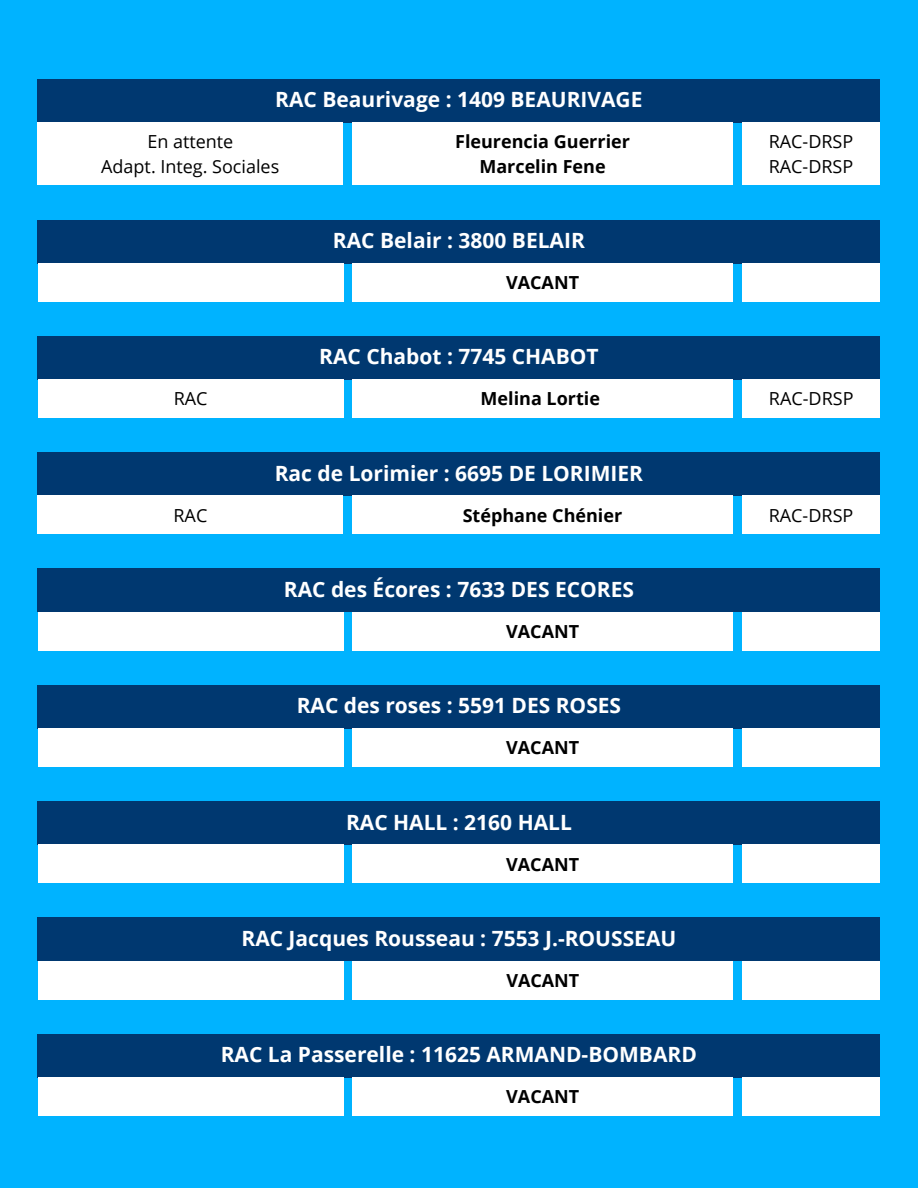
<style>
.page{position:relative;width:918px;height:1188px;background:#00b3ff}
.page>*{position:absolute;margin:0;border:0;box-sizing:border-box;transform-origin:0 0}
.t1{font:700 21px "Open Sans";color:#fff}
.t2{font:700 18px/24.8px "Open Sans";color:#000;text-align:center}
.t3{font:18px/24.8px "Open Sans";color:#000}
</style>
<div class="page">
<div style="left:38px;top:79px;width:842px;height:43px;background:#003870"></div>
<div style="left:352px;top:122px;width:381px;height:63px;background:#fff"></div>
<div style="left:38px;top:122px;width:305px;height:63px;background:#fff"></div>
<div style="left:742px;top:122px;width:138px;height:63px;background:#fff"></div>
<div style="left:38px;top:220px;width:842px;height:43px;background:#003870"></div>
<div style="left:353px;top:263px;width:380px;height:38px;background:#fff"></div>
<div style="left:38px;top:263px;width:305px;height:38px;background:#fff"></div>
<div style="left:742px;top:263px;width:138px;height:38px;background:#fff"></div>
<div style="left:38px;top:336px;width:842px;height:43px;background:#003870"></div>
<div style="left:353px;top:379px;width:380px;height:39px;background:#fff"></div>
<div style="left:38px;top:379px;width:305px;height:39px;background:#fff"></div>
<div style="left:742px;top:379px;width:138px;height:39px;background:#fff"></div>
<div style="left:38px;top:452px;width:842px;height:44px;background:#003870"></div>
<div style="left:352px;top:496px;width:381px;height:38px;background:#fff"></div>
<div style="left:38px;top:496px;width:305px;height:38px;background:#fff"></div>
<div style="left:742px;top:496px;width:138px;height:38px;background:#fff"></div>
<div style="left:38px;top:569px;width:842px;height:43px;background:#003870"></div>
<div style="left:353px;top:612px;width:380px;height:38px;background:#fff"></div>
<div style="left:38px;top:612px;width:305px;height:38px;background:#fff"></div>
<div style="left:742px;top:612px;width:138px;height:38px;background:#fff"></div>
<div style="left:38px;top:685px;width:842px;height:43px;background:#003870"></div>
<div style="left:353px;top:728px;width:380px;height:39px;background:#fff"></div>
<div style="left:38px;top:728px;width:305px;height:39px;background:#fff"></div>
<div style="left:742px;top:728px;width:138px;height:39px;background:#fff"></div>
<div style="left:38px;top:801px;width:842px;height:44px;background:#003870"></div>
<div style="left:353px;top:845px;width:380px;height:38px;background:#fff"></div>
<div style="left:38px;top:845px;width:305px;height:38px;background:#fff"></div>
<div style="left:742px;top:845px;width:138px;height:38px;background:#fff"></div>
<div style="left:38px;top:918px;width:842px;height:43px;background:#003870"></div>
<div style="left:353px;top:961px;width:380px;height:38px;background:#fff"></div>
<div style="left:38px;top:961px;width:306px;height:38px;background:#fff"></div>
<div style="left:742px;top:961px;width:138px;height:38px;background:#fff"></div>
<div style="left:38px;top:1034px;width:842px;height:43px;background:#003870"></div>
<div style="left:353px;top:1077px;width:380px;height:38px;background:#fff"></div>
<div style="left:38px;top:1077px;width:305px;height:38px;background:#fff"></div>
<div style="left:742px;top:1077px;width:138px;height:38px;background:#fff"></div>
<h2 class="t1" style="left:275px;top:85px;width:369px">RAC Beaurivage : 1409 BEAURIVAGE</h2>
<h5 class="t2" style="left:455px;top:129px;width:176px">Fleurencia Guerrier<br>Marcelin Fene</h5>
<p class="t3" style="left:147px;top:129px;width:88px">En attente</p>
<p class="t3" style="left:101px;top:154px;width:180px">Adapt. Integ. Sociales</p>
<h2 class="t1" style="left:333px;top:226px;width:253px">RAC Belair : 3800 BELAIR</h2>
<h3 class="t2" style="left:506px;top:270px;width:74px">VACANT</h3>
<h2 class="t1" style="left:319px;top:342px;width:281px">RAC Chabot : 7745 CHABOT</h2>
<h4 class="t3" style="left:769px;top:129px;width:86px">RAC-DRSP<br>RAC-DRSP</h4>
<h4 class="t3" style="left:174px;top:386px;width:35px">RAC</h4>
<h5 class="t2" style="left:481px;top:386px;width:121px">Melina Lortie</h5>
<h4 class="t3" style="left:769px;top:386px;width:86px">RAC-DRSP</h4>
<h2 class="t1" style="left:275px;top:458px;width:370px">Rac de Lorimier : 6695 DE LORIMIER</h2>
<h4 class="t3" style="left:174px;top:502px;width:35px">RAC</h4>
<h5 class="t2" style="left:463px;top:502px;width:161px">Stéphane Chénier</h5>
<h4 class="t3" style="left:769px;top:502px;width:86px">RAC-DRSP</h4>
<h2 class="t1" style="left:284px;top:574px;width:352px">RAC des Écores : 7633 DES ECORES</h2>
<h3 class="t2" style="left:506px;top:619px;width:74px">VACANT</h3>
<h2 class="t1" style="left:297px;top:691px;width:326px">RAC des roses : 5591 DES ROSES</h2>
<h3 class="t2" style="left:506px;top:735px;width:74px">VACANT</h3>
<h1 class="t1" style="left:346px;top:807px;width:227px">RAC HALL : 2160 HALL</h1>
<h3 class="t2" style="left:506px;top:851px;width:74px">VACANT</h3>
<h2 class="t1" style="left:241px;top:923px;width:436px">RAC Jacques Rousseau : 7553 J.-ROUSSEAU</h2>
<h3 class="t2" style="left:506px;top:968px;width:74px">VACANT</h3>
<h2 class="t1" style="left:221px;top:1040px;width:478px">RAC La Passerelle : 11625 ARMAND-BOMBARD</h2>
<h3 class="t2" style="left:506px;top:1084px;width:74px">VACANT</h3>
</div>
